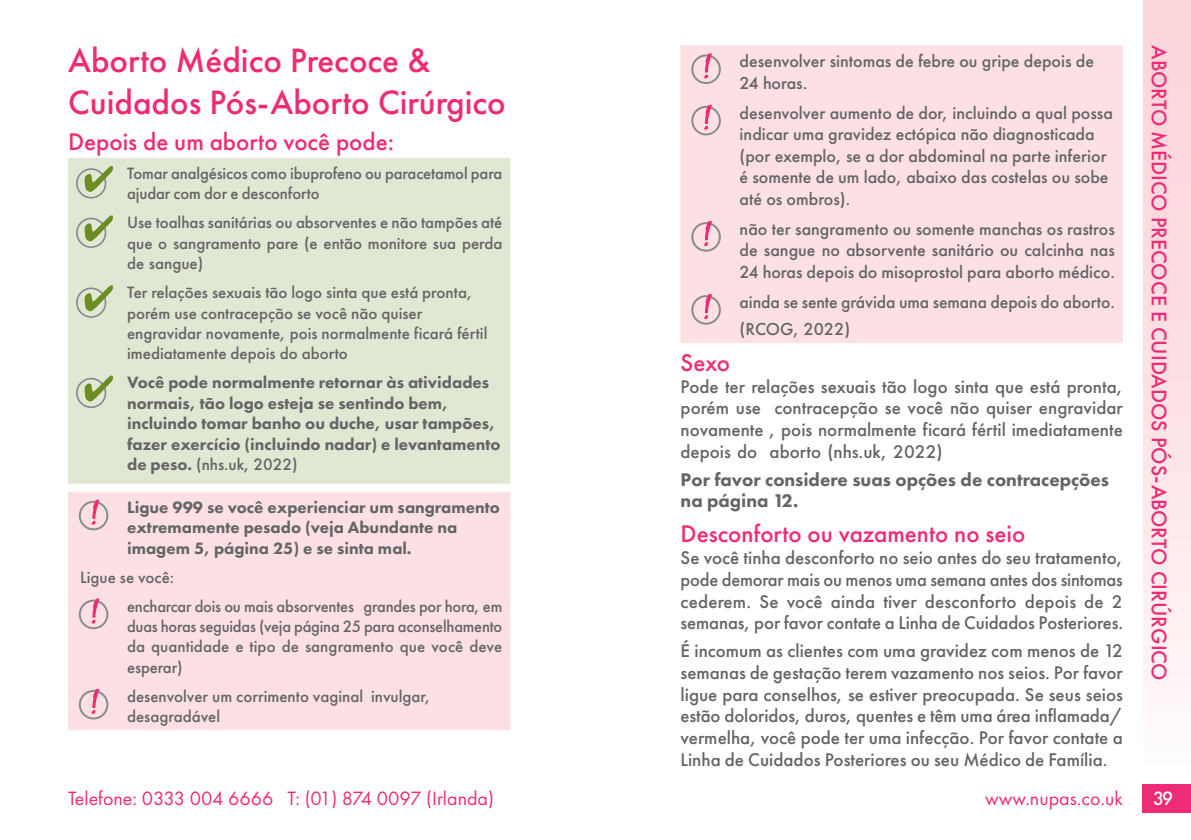
<style>
.page{position:relative;width:1191px;height:840px;background:#fff}
.page>*{position:absolute;margin:0;border:0;box-sizing:border-box;transform-origin:0 0}
.t1{font:500 35px/42px "Futura PT";color:#ee2b75}
.t2{font:500 25px "Futura PT";color:#ee2b75}
.t3{font:500 22px "Futura PT";color:#ee2b75}
.t4{font:20px "Futura PT";color:#ee2b75}
.t5{font:500 20px "Futura PT";color:#fff}
.t6{font:500 19px/21.8px "Futura PT";color:#636466;text-align:justify}
.t7{font:800 19px/21.8px "Futura PT";color:#636466}
.t8{font:500 18px/21.6px "Futura PT";color:#636466}
.t9{font:500 17px/20.4px "Futura PT";color:#636466}
.t10{font:800 17px/20.4px "Futura PT";color:#636466}
.s1{font-weight:500}
</style>
<div class="page">
<div style="left:1143px;top:0;width:48px;height:770px;background:linear-gradient(to bottom,#fbd1d6,#fff8f8)"></div>
<div style="left:1142px;top:783px;width:49px;height:29px;background:#ee2b75"></div>
<div style="left:680px;top:45px;width:443px;height:298px;background:#fde0e3"></div>
<svg style="left:691px;top:54px;width:30px;height:30px"></svg>
<svg style="left:704px;top:53px;width:8px;height:25px"></svg>
<svg style="left:691px;top:106px;width:30px;height:29px"></svg>
<svg style="left:704px;top:105px;width:8px;height:25px"></svg>
<svg style="left:691px;top:222px;width:30px;height:29px"></svg>
<svg style="left:704px;top:221px;width:8px;height:25px"></svg>
<svg style="left:691px;top:295px;width:30px;height:29px"></svg>
<svg style="left:704px;top:294px;width:8px;height:25px"></svg>
<div style="left:68px;top:158px;width:442px;height:325px;background:#e0e7d2"></div>
<div style="left:77px;top:169px;width:28px;height:28px;background:#e0e7d2;border-radius:50%"></div>
<div style="left:76px;top:168px;width:30px;height:30px;border:2px solid #898c8e;border-radius:50%"></div>
<svg style="left:85px;top:166px;width:28px;height:26px"></svg>
<svg style="left:77px;top:218px;width:28px;height:29px"></svg>
<div style="left:76px;top:217px;width:30px;height:31px;border:2px solid #898c8e;border-radius:50%"></div>
<svg style="left:85px;top:215px;width:28px;height:26px"></svg>
<svg style="left:77px;top:288px;width:28px;height:29px"></svg>
<div style="left:76px;top:287px;width:30px;height:30px;border:2px solid #898c8e;border-radius:50%"></div>
<svg style="left:85px;top:285px;width:28px;height:26px"></svg>
<svg style="left:77px;top:378px;width:28px;height:29px"></svg>
<div style="left:76px;top:377px;width:30px;height:31px;border:2px solid #898c8e;border-radius:50%"></div>
<svg style="left:85px;top:375px;width:28px;height:26px"></svg>
<div style="left:68px;top:492px;width:442px;height:237px;background:#fde0e3"></div>
<svg style="left:79px;top:500px;width:29px;height:30px"></svg>
<svg style="left:92px;top:499px;width:7px;height:25px"></svg>
<svg style="left:79px;top:599px;width:29px;height:30px"></svg>
<svg style="left:92px;top:598px;width:7px;height:25px"></svg>
<svg style="left:79px;top:689px;width:29px;height:30px"></svg>
<svg style="left:92px;top:688px;width:7px;height:25px"></svg>
<h1 class="t1" style="left:68px;top:39px;width:439px">Aborto Médico Precoce &amp;<br>Cuidados Pós-Aborto Cirúrgico</h1>
<h2 class="t2" style="left:68px;top:127px;width:327px">Depois de um aborto você pode:</h2>
<p class="t9" style="left:127px;top:163px;width:376px">Tomar analgésicos como ibuprofeno ou paracetamol para ajudar com dor e desconforto</p>
<p class="t9" style="left:127px;top:212px;width:377px;text-align:justify">Use toalhas sanitárias ou absorventes e não tampões até que o sangramento pare (e então monitore sua perda de sangue)</p>
<p class="t9" style="left:127px;top:282px;width:362px">Ter relações sexuais tão logo sinta que está pronta, porém use contracepção se você não quiser engravidar novamente, pois normalmente ficará fértil imediatamente depois do aborto</p>
<p class="t10" style="left:127px;top:373px;width:375px">Você pode normalmente retornar às atividades normais, tão logo esteja se sentindo bem, incluindo tomar banho ou duche, usar tampões, fazer exercício (incluindo nadar) e levantamento de peso. <span class="s1">(nhs.uk, 2022)</span></p>
<p class="t10" style="left:127px;top:497px;width:374px">Ligue 999 se você experienciar um sangramento extremamente pesado (veja Abundante na imagem 5, página 25) e se sinta mal.</p>
<p class="t9" style="left:127px;top:562px;width:377px;line-height:29px;text-indent:-47px">Ligue se você:<br>encharcar dois ou mais absorventes grandes por hora, em</p>
<p class="t9" style="left:127px;top:615px;width:377px;text-align:justify">duas horas seguidas (veja página 25 para aconselhamento da quantidade e tipo de sangramento que você deve esperar)</p>
<p class="t9" style="left:127px;top:685px;width:305px">desenvolver um corrimento vaginal invulgar, desagradável</p>
<p class="t8" style="left:739px;top:50px;width:356px">desenvolver sintomas de febre ou gripe depois de<br>24 horas.</p>
<p class="t8" style="left:739px;top:102px;width:375px">desenvolver aumento de dor, incluindo a qual possa indicar uma gravidez ectópica não diagnosticada (por exemplo, se a dor abdominal na parte inferior é somente de um lado, abaixo das costelas ou sobe até os ombros).</p>
<p class="t8" style="left:739px;top:218px;width:377px;text-align:justify">não ter sangramento ou somente manchas os rastros de sangue no absorvente sanitário ou calcinha nas 24 horas depois do misoprostol para aborto médico.</p>
<p class="t8" style="left:739px;top:288px;width:377px;line-height:27.2px">ainda se sente grávida uma semana depois do aborto. (RCOG, 2022)</p>
<h2 class="t2" style="left:680px;top:348px;width:51px">Sexo</h2>
<p class="t6" style="left:680px;top:375px;width:444px">Pode ter relações sexuais tão logo sinta que está pronta, porém use contracepção se você não quiser engravidar novamente , pois normalmente ficará fértil imediatamente depois do aborto (nhs.uk, 2022)</p>
<p class="t7" style="left:680px;top:468px;width:430px">Por favor considere suas opções de contracepções na página 12.</p>
<h2 class="t2" style="left:680px;top:519px;width:346px">Desconforto ou vazamento no seio</h2>
<p class="t6" style="left:680px;top:546px;width:444px">Se você tinha desconforto no seio antes do seu tratamento, pode demorar mais ou menos uma semana antes dos sintomas cederem. Se você ainda tiver desconforto depois de 2 semanas, por favor contate a Linha de Cuidados Posteriores.</p>
<p class="t6" style="left:680px;top:639px;width:444px">É incomum as clientes com uma gravidez com menos de 12 semanas de gestação terem vazamento nos seios. Por favor ligue para conselhos, se estiver preocupada. Se seus seios estão doloridos, duros, quentes e têm uma área inflamada/ vermelha, você pode ter uma infecção. Por favor contate a Linha de Cuidados Posteriores ou seu Médico de Família.</p>
<p class="t3" style="left:1171px;top:45px;width:636px;rotate:90deg">ABORTO MÉDICO PRECOCE E CUIDADOS PÓS-ABORTO CIRÚRGICO</p>
<p class="t4" style="left:68px;top:790px;width:427px">Telefone: 0333 004 6666 T: (01) 874 0097 (Irlanda)</p>
<p class="t4" style="left:985px;top:790px;width:139px">www.nupas.co.uk</p>
<p class="t5" style="left:1153px;top:786px;width:22px">39</p>
</div>
